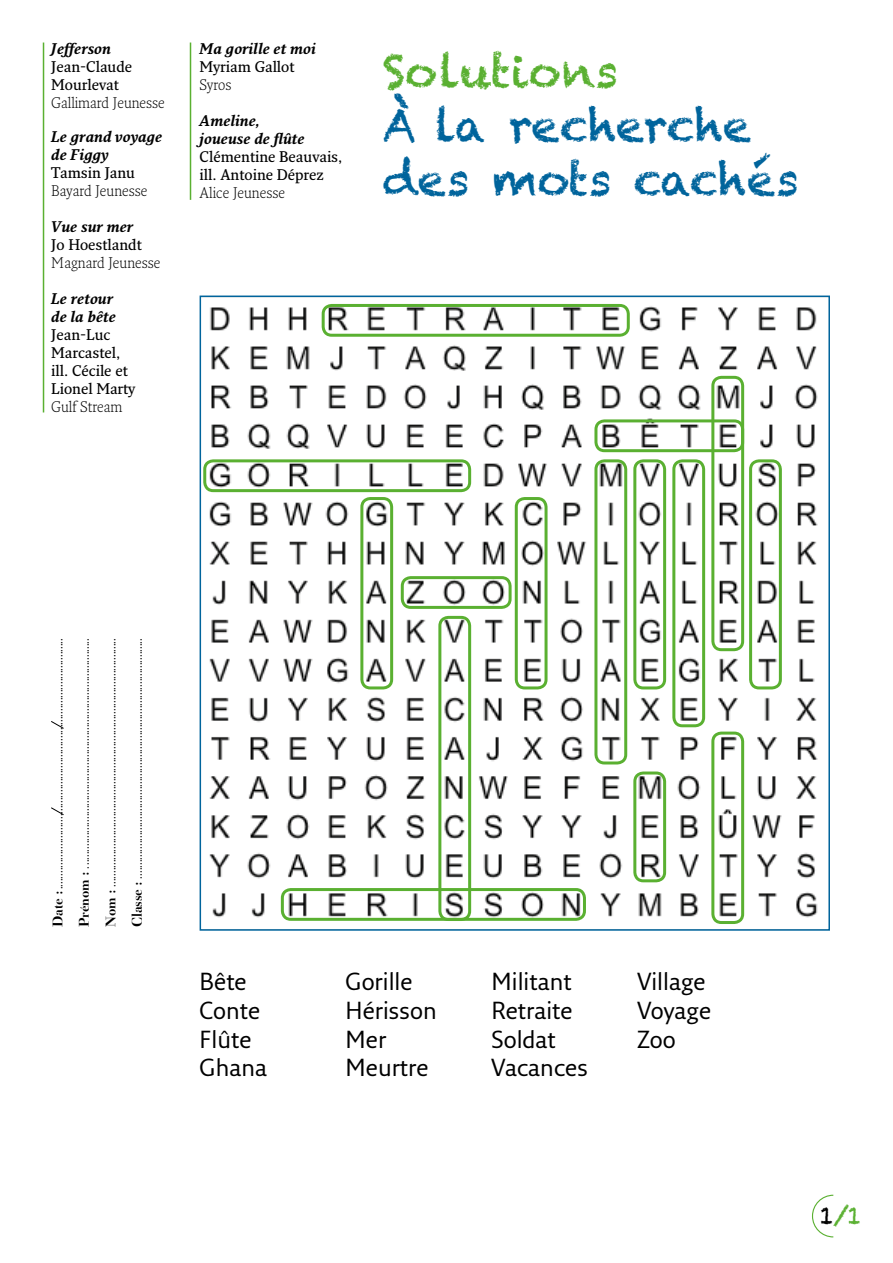
<style>
.page{position:relative;width:893px;height:1263px;background:#fff}
.page>*{position:absolute;margin:0;border:0;box-sizing:border-box;transform-origin:0 0}
.t1{font:45px/54px "Chalkduster";color:#00649c}
.t2{font:45px "Chalkduster";color:#5ab031}
.t3{font:24px/28.8px "Fresco Sans Std";color:#000}
.t4{font:24px "Chalkduster";color:#5ab031}
.t5{font:600 15px/18px "Fresco Std";color:#000}
.t6{font:italic 700 15px/18px "Fresco Std";color:#000}
.t7{font:300 15px "Fresco Std";color:#000}
.t8{font:12px "Acanthus";color:#000}
.s1{font-weight:700;font-size:15px}
.s2{color:#000}
</style>
<div class="page">
<svg style="left:812px;top:1194px;width:22px;height:44px"></svg>
<hr style="left:190px;top:43px;width:1px;height:157px;background:#5ab031">
<svg style="left:51px;top:807px;width:13px;height:8px"></svg>
<svg style="left:51px;top:721px;width:13px;height:8px"></svg>
<img style="left:207px;top:304px;width:611px;height:620px">
<div style="left:322px;top:304px;width:308px;height:33px;border:3px solid #5ab031;border-radius:9px"></div>
<div style="left:711px;top:376px;width:33px;height:275px;border:3px solid #5ab031;border-radius:9px"></div>
<div style="left:749px;top:459px;width:33px;height:230px;border:3px solid #5ab031;border-radius:9px"></div>
<div style="left:711px;top:731px;width:33px;height:193px;border:3px solid #5ab031;border-radius:9px"></div>
<div style="left:438px;top:616px;width:33px;height:305px;border:3px solid #5ab031;border-radius:9px"></div>
<div style="left:360px;top:497px;width:33px;height:192px;border:3px solid #5ab031;border-radius:9px"></div>
<div style="left:515px;top:497px;width:33px;height:192px;border:3px solid #5ab031;border-radius:9px"></div>
<div style="left:594px;top:459px;width:33px;height:305px;border:3px solid #5ab031;border-radius:9px"></div>
<div style="left:633px;top:459px;width:33px;height:230px;border:3px solid #5ab031;border-radius:9px"></div>
<div style="left:633px;top:771px;width:33px;height:111px;border:3px solid #5ab031;border-radius:9px"></div>
<div style="left:672px;top:459px;width:33px;height:268px;border:3px solid #5ab031;border-radius:9px"></div>
<div style="left:594px;top:419px;width:150px;height:33px;border:3px solid #5ab031;border-radius:9px"></div>
<div style="left:203px;top:459px;width:268px;height:33px;border:3px solid #5ab031;border-radius:9px"></div>
<div style="left:401px;top:576px;width:111px;height:33px;border:3px solid #5ab031;border-radius:9px"></div>
<div style="left:281px;top:888px;width:305px;height:33px;border:3px solid #5ab031;border-radius:9px"></div>
<hr style="left:43px;top:43px;width:1px;height:369px;background:#5ab031">
<p class="t6" style="left:51px;top:39px;width:61px">Jefferson</p>
<p class="t5" style="left:51px;top:57px;width:82px">Jean-Claude<br>Mourlevat</p>
<p class="t7" style="left:51px;top:93px;width:115px">Gallimard Jeunesse</p>
<p class="t6" style="left:51px;top:127px;width:113px">Le grand voyage de Figgy</p>
<p class="t5" style="left:51px;top:163px;width:85px">Tamsin Janu</p>
<p class="t7" style="left:51px;top:181px;width:98px">Bayard Jeunesse</p>
<p class="t6" style="left:51px;top:217px;width:84px">Vue sur mer</p>
<p class="t5" style="left:51px;top:235px;width:92px">Jo Hoestlandt</p>
<p class="t7" style="left:51px;top:253px;width:111px">Magnard Jeunesse</p>
<p class="t6" style="left:51px;top:289px;width:66px">Le retour de la bête</p>
<p class="t5" style="left:51px;top:325px;width:86px">Jean-Luc<br>Marcastel, ill. Cécile et<br>Lionel Marty</p>
<p class="t7" style="left:51px;top:397px;width:73px">Gulf Stream</p>
<p class="t6" style="left:200px;top:39px;width:118px">Ma gorille et moi</p>
<p class="t5" style="left:200px;top:57px;width:96px">Myriam Gallot</p>
<p class="t7" style="left:200px;top:75px;width:33px">Syros</p>
<p class="t6" style="left:200px;top:111px;width:107px">Ameline, joueuse de flûte</p>
<p class="t5" style="left:200px;top:147px;width:144px">Clémentine Beauvais, ill. Antoine Déprez</p>
<p class="t7" style="left:200px;top:183px;width:87px">Alice Jeunesse</p>
<h1 class="t2" style="left:383px;top:45px;width:237px">Solutions</h1>
<h1 class="t1" style="left:383px;top:98px;width:418px">À la recherche des mots cachés</h1>
<p class="t8" style="left:53px;top:927px;width:290px;rotate:-90deg"><span class="s1">Date :</span> .............................................................................................</p>
<p class="t8" style="left:79px;top:927px;width:290px;rotate:-90deg"><span class="s1">Prénom :</span> . ....................................................................................</p>
<p class="t8" style="left:106px;top:927px;width:290px;rotate:-90deg"><span class="s1">Nom :</span> ............................................................................................</p>
<p class="t8" style="left:132px;top:927px;width:290px;rotate:-90deg"><span class="s1">Classe :</span> .........................................................................................</p>
<h2 class="t3" style="left:200px;top:967px;width:69px">Bête<br>Conte<br>Flûte<br>Ghana</h2>
<h2 class="t3" style="left:346px;top:967px;width:93px">Gorille<br>Hérisson<br>Mer<br>Meurtre</h2>
<h2 class="t3" style="left:491px;top:967px;width:98px">Militant<br>Retraite<br>Soldat<br>Vacances</h2>
<h2 class="t3" style="left:637px;top:967px;width:75px">Village<br>Voyage<br>Zoo</h2>
<h2 class="t4" style="left:820px;top:1201px;width:44px"><span class="s2">1</span>/1</h2>
</div>
